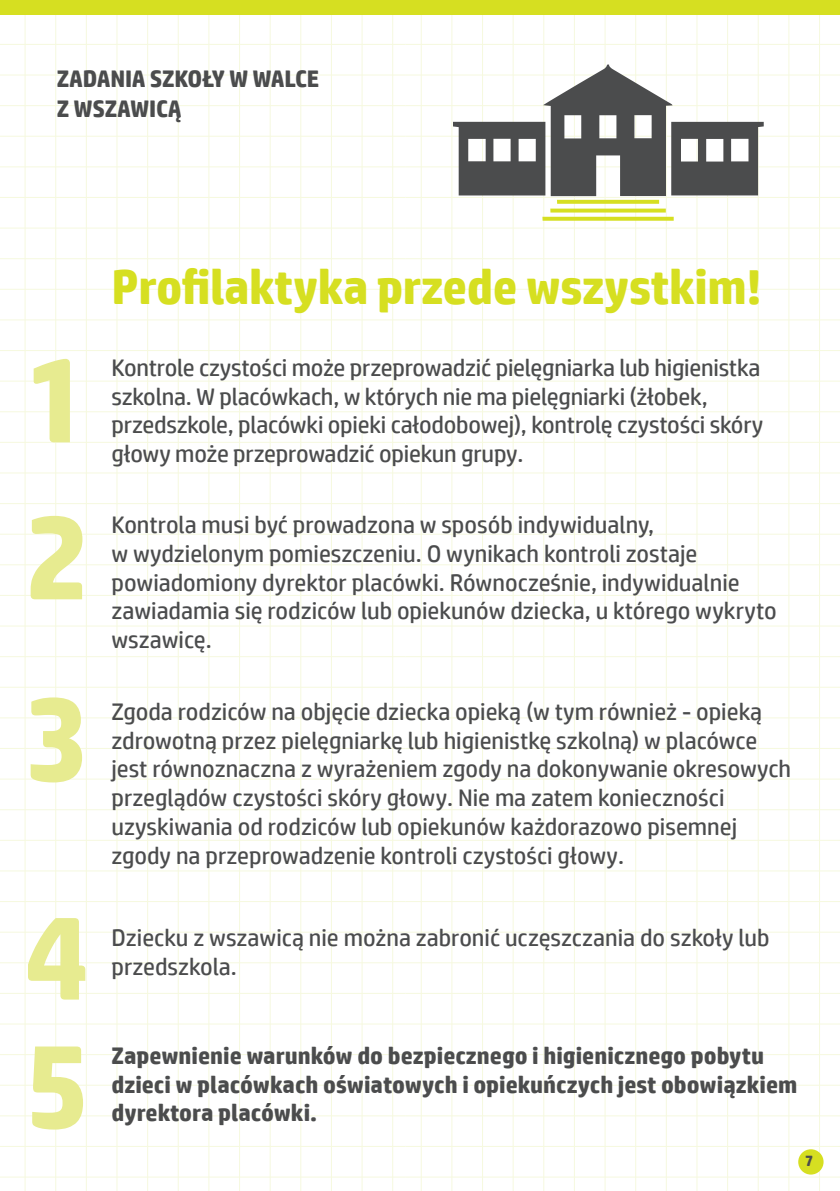
<style>
.page{position:relative;width:840px;height:1191px;background:#fff}
.page>*{position:absolute;margin:0;border:0;box-sizing:border-box;transform-origin:0 0}
.t1{font:700 120.4px "HP Simplified";color:#e7eb90}
.tytuł{font:700 49px "HP Simplified";letter-spacing:-.01em;color:#d6df21}
.t2{font:24px/28.8px "HP Simplified";color:#4b4c4d}
.tytuł-2{font:700 24px/28.8px "HP Simplified";color:#4b4c4d}
.t3{font:700 15.4px "HP Simplified";color:#4b4c4d}
</style>
<div class="page">
<hr style="left:392px;top:0;width:1px;height:1191px;background:#f6f9df">
<hr style="left:361px;top:0;width:1px;height:1191px;background:#f6f9df">
<hr style="left:331px;top:0;width:1px;height:1191px;background:#f6f9df">
<hr style="left:300px;top:0;width:1px;height:1191px;background:#f6f9df">
<hr style="left:270px;top:0;width:1px;height:1191px;background:#f6f9df">
<hr style="left:239px;top:0;width:1px;height:1191px;background:#f6f9df">
<hr style="left:208px;top:0;width:1px;height:1191px;background:#f6f9df">
<hr style="left:178px;top:0;width:1px;height:1191px;background:#f6f9df">
<hr style="left:147px;top:0;width:1px;height:1191px;background:#f6f9df">
<hr style="left:117px;top:0;width:1px;height:1191px;background:#f6f9df">
<hr style="left:86px;top:0;width:1px;height:1191px;background:#f6f9df">
<hr style="left:55px;top:0;width:1px;height:1191px;background:#f6f9df">
<hr style="left:25px;top:0;width:1px;height:1191px;background:#f6f9df">
<hr style="left:0;top:44px;width:405px;height:1px;background:#f6f9df">
<hr style="left:0;top:75px;width:405px;height:1px;background:#f6f9df">
<hr style="left:0;top:105px;width:405px;height:1px;background:#f6f9df">
<hr style="left:0;top:136px;width:405px;height:1px;background:#f6f9df">
<hr style="left:0;top:166px;width:405px;height:1px;background:#f6f9df">
<hr style="left:0;top:197px;width:405px;height:1px;background:#f6f9df">
<hr style="left:0;top:228px;width:405px;height:1px;background:#f6f9df">
<hr style="left:0;top:258px;width:405px;height:1px;background:#f6f9df">
<hr style="left:0;top:289px;width:405px;height:1px;background:#f6f9df">
<hr style="left:0;top:319px;width:405px;height:1px;background:#f6f9df">
<hr style="left:0;top:350px;width:405px;height:1px;background:#f6f9df">
<hr style="left:0;top:381px;width:405px;height:1px;background:#f6f9df">
<hr style="left:0;top:411px;width:405px;height:1px;background:#f6f9df">
<hr style="left:0;top:442px;width:405px;height:1px;background:#f6f9df">
<hr style="left:0;top:472px;width:405px;height:1px;background:#f6f9df">
<hr style="left:0;top:503px;width:405px;height:1px;background:#f6f9df">
<hr style="left:0;top:534px;width:405px;height:1px;background:#f6f9df">
<hr style="left:0;top:564px;width:405px;height:1px;background:#f6f9df">
<hr style="left:0;top:595px;width:405px;height:1px;background:#f6f9df">
<hr style="left:0;top:625px;width:405px;height:1px;background:#f6f9df">
<hr style="left:0;top:656px;width:405px;height:1px;background:#f6f9df">
<hr style="left:0;top:687px;width:405px;height:1px;background:#f6f9df">
<hr style="left:0;top:717px;width:405px;height:1px;background:#f6f9df">
<hr style="left:0;top:748px;width:405px;height:1px;background:#f6f9df">
<hr style="left:0;top:778px;width:405px;height:1px;background:#f6f9df">
<hr style="left:0;top:809px;width:405px;height:1px;background:#f6f9df">
<hr style="left:0;top:840px;width:405px;height:1px;background:#f6f9df">
<hr style="left:0;top:870px;width:405px;height:1px;background:#f6f9df">
<hr style="left:0;top:901px;width:405px;height:1px;background:#f6f9df">
<hr style="left:0;top:931px;width:405px;height:1px;background:#f6f9df">
<hr style="left:0;top:962px;width:405px;height:1px;background:#f6f9df">
<hr style="left:0;top:993px;width:405px;height:1px;background:#f6f9df">
<hr style="left:0;top:1023px;width:405px;height:1px;background:#f6f9df">
<hr style="left:0;top:1054px;width:405px;height:1px;background:#f6f9df">
<hr style="left:0;top:1084px;width:405px;height:1px;background:#f6f9df">
<hr style="left:0;top:1115px;width:405px;height:1px;background:#f6f9df">
<hr style="left:0;top:1146px;width:405px;height:1px;background:#f6f9df">
<hr style="left:0;top:1176px;width:405px;height:1px;background:#f6f9df">
<hr style="left:818px;top:0;width:1px;height:1191px;background:#f6f9df">
<hr style="left:788px;top:0;width:1px;height:1191px;background:#f6f9df">
<hr style="left:757px;top:0;width:1px;height:1191px;background:#f6f9df">
<hr style="left:726px;top:0;width:1px;height:1191px;background:#f6f9df">
<hr style="left:696px;top:0;width:1px;height:1191px;background:#f6f9df">
<hr style="left:665px;top:0;width:1px;height:1191px;background:#f6f9df">
<hr style="left:635px;top:0;width:1px;height:1191px;background:#f6f9df">
<hr style="left:604px;top:0;width:1px;height:1191px;background:#f6f9df">
<hr style="left:573px;top:0;width:1px;height:1191px;background:#f6f9df">
<hr style="left:543px;top:0;width:1px;height:1191px;background:#f6f9df">
<hr style="left:512px;top:0;width:1px;height:1191px;background:#f6f9df">
<hr style="left:482px;top:0;width:1px;height:1191px;background:#f6f9df">
<hr style="left:451px;top:0;width:1px;height:1191px;background:#f6f9df">
<hr style="left:420px;top:0;width:1px;height:1191px;background:#f6f9df">
<hr style="left:405px;top:44px;width:434px;height:1px;background:#f6f9df">
<hr style="left:405px;top:75px;width:434px;height:1px;background:#f6f9df">
<hr style="left:405px;top:105px;width:434px;height:1px;background:#f6f9df">
<hr style="left:405px;top:136px;width:434px;height:1px;background:#f6f9df">
<hr style="left:405px;top:166px;width:434px;height:1px;background:#f6f9df">
<hr style="left:405px;top:197px;width:434px;height:1px;background:#f6f9df">
<hr style="left:405px;top:228px;width:434px;height:1px;background:#f6f9df">
<hr style="left:405px;top:258px;width:434px;height:1px;background:#f6f9df">
<hr style="left:405px;top:289px;width:434px;height:1px;background:#f6f9df">
<hr style="left:405px;top:319px;width:434px;height:1px;background:#f6f9df">
<hr style="left:405px;top:350px;width:434px;height:1px;background:#f6f9df">
<hr style="left:405px;top:381px;width:434px;height:1px;background:#f6f9df">
<hr style="left:405px;top:411px;width:434px;height:1px;background:#f6f9df">
<hr style="left:405px;top:442px;width:434px;height:1px;background:#f6f9df">
<hr style="left:405px;top:472px;width:434px;height:1px;background:#f6f9df">
<hr style="left:405px;top:503px;width:434px;height:1px;background:#f6f9df">
<hr style="left:405px;top:534px;width:434px;height:1px;background:#f6f9df">
<hr style="left:405px;top:564px;width:434px;height:1px;background:#f6f9df">
<hr style="left:405px;top:595px;width:434px;height:1px;background:#f6f9df">
<hr style="left:405px;top:625px;width:434px;height:1px;background:#f6f9df">
<hr style="left:405px;top:656px;width:434px;height:1px;background:#f6f9df">
<hr style="left:405px;top:687px;width:434px;height:1px;background:#f6f9df">
<hr style="left:405px;top:717px;width:434px;height:1px;background:#f6f9df">
<hr style="left:405px;top:748px;width:434px;height:1px;background:#f6f9df">
<hr style="left:405px;top:778px;width:434px;height:1px;background:#f6f9df">
<hr style="left:405px;top:809px;width:434px;height:1px;background:#f6f9df">
<hr style="left:405px;top:840px;width:434px;height:1px;background:#f6f9df">
<hr style="left:405px;top:870px;width:434px;height:1px;background:#f6f9df">
<hr style="left:405px;top:901px;width:434px;height:1px;background:#f6f9df">
<hr style="left:405px;top:931px;width:434px;height:1px;background:#f6f9df">
<hr style="left:405px;top:962px;width:434px;height:1px;background:#f6f9df">
<hr style="left:405px;top:993px;width:434px;height:1px;background:#f6f9df">
<hr style="left:405px;top:1023px;width:434px;height:1px;background:#f6f9df">
<hr style="left:405px;top:1054px;width:434px;height:1px;background:#f6f9df">
<hr style="left:405px;top:1084px;width:434px;height:1px;background:#f6f9df">
<hr style="left:405px;top:1115px;width:434px;height:1px;background:#f6f9df">
<hr style="left:405px;top:1146px;width:434px;height:1px;background:#f6f9df">
<hr style="left:405px;top:1176px;width:434px;height:1px;background:#f6f9df">
<div style="left:0;top:0;width:839px;height:14px;background:#d6df21"></div>
<div style="left:797px;top:1149px;width:26px;height:25px;background:#d6df21;border-radius:50%"></div>
<svg style="left:452px;top:64px;width:311px;height:157px"></svg>
<p class="tytuł-2" style="left:57px;top:63px;width:264px;line-height:30px">ZADANIA SZKOŁY W WALCE<br>Z WSZAWICĄ</p>
<p class="t1" style="left:25px;top:322px;width:66px">1</p>
<p class="t1" style="left:25px;top:479px;width:66px">2</p>
<p class="t1" style="left:25px;top:660px;width:66px">3</p>
<p class="t1" style="left:25px;top:879px;width:66px">4</p>
<p class="t1" style="left:25px;top:1007px;width:66px">5</p>
<p class="tytuł" style="left:111px;top:255px;width:651px">Profilaktyka przede wszystkim!</p>
<p class="t2" style="left:111px;top:353px;width:653px">Kontrole czystości może przeprowadzić pielęgniarka lub higienistka szkolna. W placówkach, w których nie ma pielęgniarki (żłobek, przedszkole, placówki opieki całodobowej), kontrolę czystości skóry głowy może przeprowadzić opiekun grupy.</p>
<p class="t2" style="left:111px;top:510px;width:666px">Kontrola musi być prowadzona w sposób indywidualny,<br>w wydzielonym pomieszczeniu. O wynikach kontroli zostaje powiadomiony dyrektor placówki. Równocześnie, indywidualnie zawiadamia się rodziców lub opiekunów dziecka, u którego wykryto wszawicę.</p>
<p class="t2" style="left:111px;top:697px;width:681px">Zgoda rodziców na objęcie dziecka opieką (w tym również - opieką zdrowotną przez pielęgniarkę lub higienistkę szkolną) w placówce jest równoznaczna z wyrażeniem zgody na dokonywanie okresowych przeglądów czystości skóry głowy. Nie ma zatem konieczności uzyskiwania od rodziców lub opiekunów każdorazowo pisemnej zgody na przeprowadzenie kontroli czystości głowy.</p>
<p class="t2" style="left:111px;top:923px;width:659px">Dziecku z wszawicą nie można zabronić uczęszczania do szkoły lub przedszkola.</p>
<p class="tytuł-2" style="left:111px;top:1041px;width:687px">Zapewnienie warunków do bezpiecznego i higienicznego pobytu dzieci w placówkach oświatowych i opiekuńczych jest obowiązkiem dyrektora placówki.</p>
<p class="t3" style="left:804px;top:1150px;width:10px">7</p>
</div>
